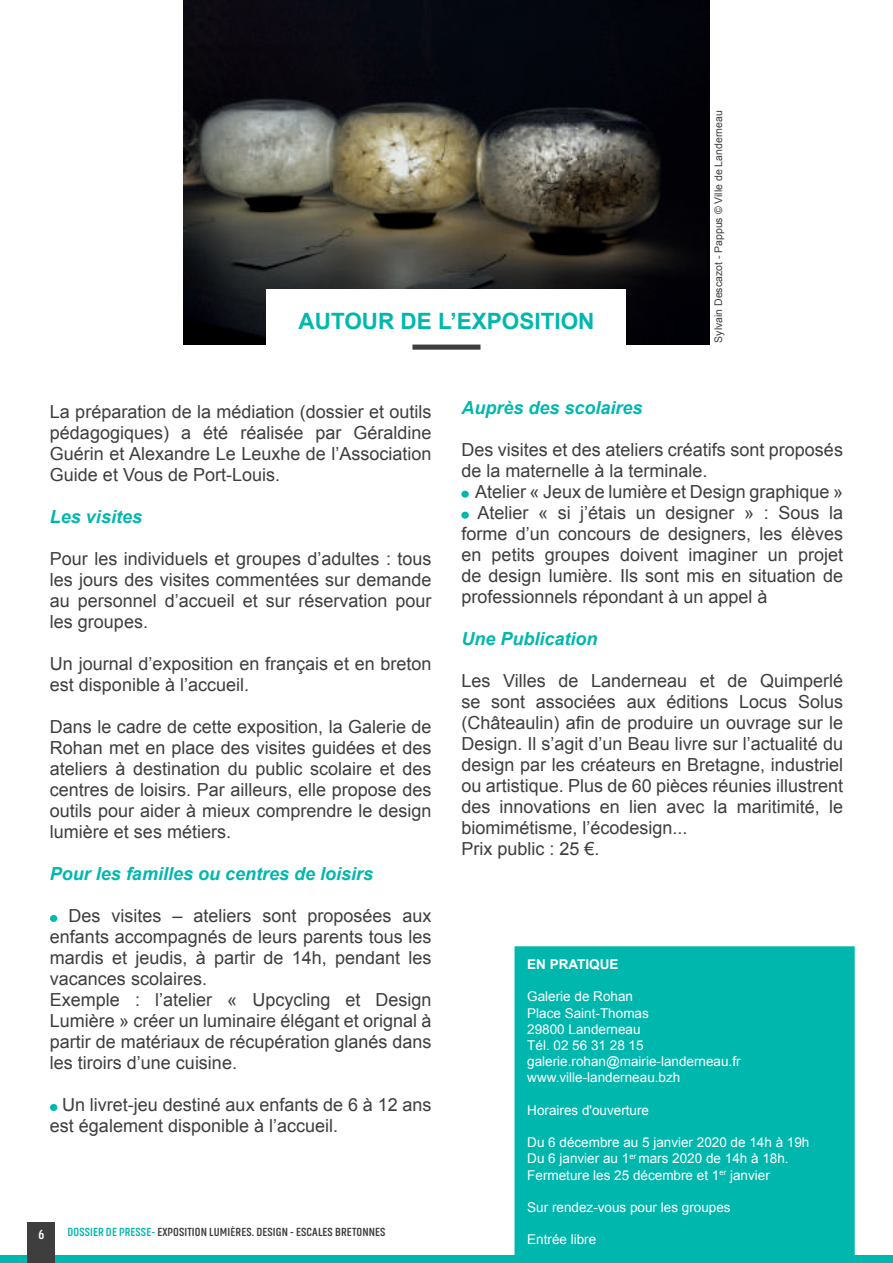
<style>
.page{position:relative;width:893px;height:1263px;background:#fff}
.page>*{position:absolute;margin:0;border:0;box-sizing:border-box;transform-origin:0 0}
.t1{font:700 22.5px "Arial";color:#00b7ae}
.t2{font:18px/21px "Arial";color:#3e3e3f}
.t3{font:italic 700 18px "Arial";color:#00b7ae}
.t4{font:13.5px/16.2px "Arial";color:#fff}
.t5{font:700 13.5px "Arial";color:#fff}
.t6{font:700 13.5px "Akhand Soft";color:#fff}
.t7{font:700 12px "Akhand Soft";letter-spacing:.01em;color:#3e3e3f}
.t8{font:10.5px "Arial";color:#3e3e3f}
.s1{color:#00b7ae}
</style>
<div class="page">
<div style="left:0;top:1255px;width:893px;height:8px;background:#00b7ae"></div>
<div style="left:28px;top:1223px;width:27px;height:40px;background:#3e3e3f"></div>
<img style="left:184px;top:0;width:525px;height:344px">
<div style="left:266px;top:290px;width:360px;height:80px;background:#fff"></div>
<div style="left:50px;top:915px;width:7px;height:7px;background:#00b7ae;border-radius:50%"></div>
<div style="left:50px;top:1104px;width:7px;height:7px;background:#00b7ae;border-radius:50%"></div>
<div style="left:461px;top:491px;width:8px;height:7px;background:#00b7ae;border-radius:50%"></div>
<div style="left:461px;top:512px;width:8px;height:7px;background:#00b7ae;border-radius:50%"></div>
<div style="left:412px;top:345px;width:68px;height:5px;background:#3e3e3f"></div>
<div style="left:514px;top:946px;width:341px;height:313px;background:#00b7ae;border:2px solid #00b7ae"></div>
<p class="t1" style="left:299px;top:306px;width:297px">AUTOUR DE L’EXPOSITION</p>
<p class="t8" style="left:711px;top:343px;width:234px;rotate:-90deg">Sylvain Descazot - Pappus © Ville de Landerneau</p>
<p class="t2" style="left:50px;top:401px;width:383px;text-align:justify">La préparation de la médiation (dossier et outils pédagogiques) a été réalisée par Géraldine Guérin et Alexandre Le Leuxhe de l’Association Guide et Vous de Port-Louis.</p>
<p class="t3" style="left:50px;top:505px;width:94px">Les visites</p>
<p class="t2" style="left:50px;top:548px;width:383px;text-align:justify">Pour les individuels et groupes d’adultes : tous les jours des visites commentées sur demande au personnel d’accueil et sur réservation pour les groupes.</p>
<p class="t2" style="left:50px;top:653px;width:383px">Un journal d’exposition en français et en breton est disponible à l’accueil.</p>
<p class="t2" style="left:50px;top:716px;width:383px;text-align:justify">Dans le cadre de cette exposition, la Galerie de Rohan met en place des visites guidées et des ateliers à destination du public scolaire et des centres de loisirs. Par ailleurs, elle propose des outils pour aider à mieux comprendre le design lumière et ses métiers.</p>
<p class="t3" style="left:50px;top:862px;width:325px">Pour les familles ou centres de loisirs</p>
<p class="t2" style="left:50px;top:905px;width:383px;text-indent:18px">Des visites – ateliers sont proposées aux enfants accompagnés de leurs parents tous les mardis et jeudis, à partir de 14h, pendant les vacances scolaires.<br>Exemple : l’atelier « Upcycling et Design Lumière » créer un luminaire élégant et orignal à partir de matériaux de récupération glanés dans les tiroirs d’une cuisine.</p>
<p class="t2" style="left:50px;top:1094px;width:383px;text-indent:12px">Un livret-jeu destiné aux enfants de 6 à 12 ans est également disponible à l’accueil.</p>
<p class="t6" style="left:39px;top:1228px;width:7px">6</p>
<p class="t7" style="left:67px;top:1225px;width:320px"><span class="s1">DOSSIER DE PRESSE-</span> EXPOSITION LUMIÈRES. DESIGN - ESCALES BRETONNES</p>
<p class="t3" style="left:461px;top:396px;width:183px">Auprès des scolaires</p>
<p class="t2" style="left:461px;top:439px;width:383px">Des visites et des ateliers créatifs sont proposés de la maternelle à la terminale.</p>
<p class="t2" style="left:475px;top:481px;width:369px">Atelier « Jeux de lumière et Design graphique »</p>
<p class="t2" style="left:477px;top:502px;width:367px">Atelier « si j’étais un designer » : Sous la</p>
<p class="t2" style="left:461px;top:523px;width:383px">forme d’un concours de designers, les élèves</p>
<p class="t2" style="left:461px;top:544px;width:383px">en petits groupes doivent imaginer un projet</p>
<p class="t2" style="left:461px;top:565px;width:383px">de design lumière. Ils sont mis en situation de</p>
<p class="t2" style="left:461px;top:586px;width:308px">professionnels répondant à un appel à</p>
<p class="t3" style="left:461px;top:627px;width:138px">Une Publication</p>
<p class="t2" style="left:461px;top:670px;width:383px">Les Villes de Landerneau et de Quimperlé se sont associées aux éditions Locus Solus (Châteaulin) afin de produire un ouvrage sur le Design. Il s’agit d’un Beau livre sur l’actualité du design par les créateurs en Bretagne, industriel ou artistique. Plus de 60 pièces réunies illustrent des innovations en lien avec la maritimité, le biomimétisme, l’écodesign...<br>Prix public : 25 €.</p>
<p class="t5" style="left:527px;top:955px;width:93px">EN PRATIQUE</p>
<p class="t4" style="left:527px;top:988px;width:215px">Galerie de Rohan<br>Place Saint-Thomas<br>29800 Landerneau<br>Tél. 02 56 31 28 15 galerie.rohan@mairie-landerneau.fr www.ville-landerneau.bzh</p>
<p class="t4" style="left:527px;top:1102px;width:123px">Horaires d'ouverture</p>
<p class="t4" style="left:527px;top:1134px;width:284px">Du 6 décembre au 5 janvier 2020 de 14h à 19h<br>Du 6 janvier au 1<sup>er</sup> mars 2020 de 14h à 18h.<br>Fermeture les 25 décembre et 1<sup>er</sup> janvier</p>
<p class="t4" style="left:527px;top:1199px;width:205px">Sur rendez-vous pour les groupes</p>
<p class="t4" style="left:527px;top:1231px;width:71px">Entrée libre</p>
</div>
